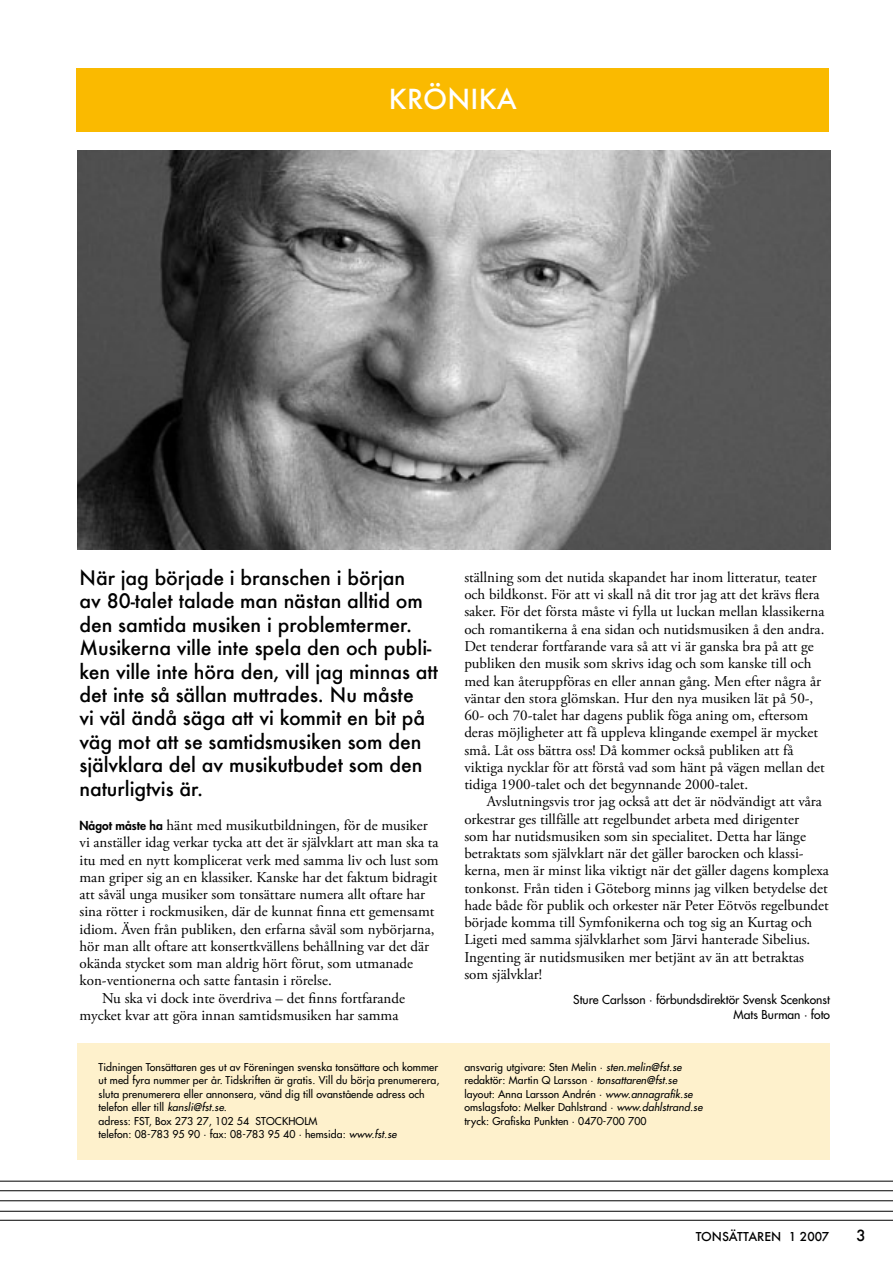
<style>
.page{position:relative;width:893px;height:1263px;background:#fff}
.page>*{position:absolute;margin:0;border:0;box-sizing:border-box;transform-origin:0 0}
.t1{font:500 27px "Futura";letter-spacing:.01em;color:#fff}
.t2{font:500 19.5px/23.4px "Futura";letter-spacing:-.005em;color:#000}
.t3{font:15px/17.2px "Adobe Garamond Pro";color:#000}
.t4{font:500 12px/15px "Futura Std";color:#000;text-align:right}
.t5{font:500 12px "Futura";color:#000}
.t6{font:500 10.5px/13.5px "Futura Std";letter-spacing:.01em;color:#000}
.s1{font-family:"Futura Std";font-weight:800;font-size:12px}
.s2{font-style:italic}
</style>
<div class="page">
<img style="left:77px;top:150px;width:754px;height:400px">
<div style="left:77px;top:68px;width:752px;height:64px;background:#faba00"></div>
<hr style="left:0;top:1220px;width:893px;height:1px;background:#000">
<hr style="left:0;top:1211px;width:893px;height:1px;background:#000">
<hr style="left:0;top:1200px;width:893px;height:1px;background:#000">
<hr style="left:0;top:1190px;width:893px;height:1px;background:#000">
<hr style="left:0;top:1181px;width:893px;height:1px;background:#000">
<div style="left:77px;top:1043px;width:753px;height:117px;background:#fef1cc"></div>
<h1 class="t1" style="left:389px;top:81px;width:130px">KRÖNIKA</h1>
<p class="t2" style="left:80px;top:566px;width:360px">När jag började i branschen i början<br>av 80-talet talade man nästan alltid om den samtida musiken i problemtermer.<br>Musikerna ville inte spela den och publi&shy;ken ville inte höra den, vill jag minnas att det inte så sällan muttrades. Nu måste<br>vi väl ändå säga att vi kommit en bit på väg mot att se samtidsmusiken som den självklara del av musikutbudet som den naturligtvis är.</p>
<p class="t3" style="left:80px;top:817px;width:350px"><span class="s1">Något måste ha</span> hänt med musikutbildningen, för de musiker</p>
<p class="t3" style="left:80px;top:834px;width:361px">vi anställer idag verkar tycka att det är självklart att man ska ta</p>
<p class="t3" style="left:80px;top:852px;width:361px">itu med en nytt komplicerat verk med samma liv och lust som</p>
<p class="t3" style="left:80px;top:869px;width:359px">man griper sig an en klassiker. Kanske har det faktum bidragit</p>
<p class="t3" style="left:80px;top:886px;width:347px">att såväl unga musiker som tonsättare numera allt oftare har</p>
<p class="t3" style="left:80px;top:903px;width:356px">sina rötter i rockmusiken, där de kunnat finna ett gemensamt</p>
<p class="t3" style="left:80px;top:921px;width:357px">idiom. Även från publiken, den erfarna såväl som nybörjarna,</p>
<p class="t3" style="left:80px;top:938px;width:351px">hör man allt oftare att konsertkvällens behållning var det där</p>
<p class="t3" style="left:80px;top:955px;width:335px">okända stycket som man aldrig hört förut, som utmanade</p>
<p class="t3" style="left:80px;top:972px;width:254px">kon-ventionerna och satte fantasin i rörelse.</p>
<p class="t3" style="left:102px;top:990px;width:305px">Nu ska vi dock inte överdriva – det finns fortfarande</p>
<p class="t3" style="left:80px;top:1007px;width:320px">mycket kvar att göra innan samtidsmusiken har samma</p>
<p class="t3" style="left:464px;top:569px;width:362px">ställning som det nutida skapandet har inom litteratur, teater och bildkonst. För att vi skall nå dit tror jag att det krävs flera saker. För det första måste vi fylla ut luckan mellan klassikerna och romantikerna å ena sidan och nutidsmusiken å den andra.<br>Det tenderar fortfarande vara så att vi är ganska bra på att ge publiken den musik som skrivs idag och som kanske till och med kan återuppföras en eller annan gång. Men efter några år väntar den stora glömskan. Hur den nya musiken lät på 50-, 60- och 70-talet har dagens publik föga aning om, eftersom deras möjligheter att få uppleva klingande exempel är mycket små. Låt oss bättra oss! Då kommer också publiken att få viktiga nycklar för att förstå vad som hänt på vägen mellan det tidiga 1900-talet och det begynnande 2000-talet.</p>
<p class="t3" style="left:464px;top:793px;width:366px;text-indent:22px">Avslutningsvis tror jag också att det är nödvändigt att våra orkestrar ges tillfälle att regelbundet arbeta med dirigenter<br>som har nutidsmusiken som sin specialitet. Detta har länge betraktats som självklart när det gäller barocken och klassi&shy;kerna, men är minst lika viktigt när det gäller dagens komplexa tonkonst. Från tiden i Göteborg minns jag vilken betydelse det hade både för publik och orkester när Peter Eötvös regelbundet började komma till Symfonikerna och tog sig an Kurtag och Ligeti med samma självklarhet som Järvi hanterade Sibelius.<br>Ingenting är nutidsmusiken mer betjänt av än att betraktas som självklar!</p>
<p class="t4" style="left:573px;top:992px;width:258px">Sture Carlsson · förbundsdirektör Svensk Scenkonst<br>Mats Burman · foto</p>
<p class="t6" style="left:99px;top:1060px;width:342px">Tidningen Tonsättaren ges ut av Föreningen svenska tonsättare och kommer ut med fyra nummer per år. Tidskriften är gratis. Vill du börja prenumerera, sluta prenumerera eller annonsera, vänd dig till ovanstående adress och telefon eller till <span class="s2">kansli@fst.se</span>.<br>adress: FST, Box 273 27, 102 54 STOCKHOLM<br>telefon: 08-783 95 90 · fax: 08-783 95 40 · hemsida: <span class="s2">www.fst.se</span></p>
<p class="t6" style="left:464px;top:1060px;width:240px">ansvarig utgivare: Sten Melin · <span class="s2">sten.melin@fst.se </span>redaktör: Martin Q Larsson · <span class="s2">tonsattaren@fst.se </span>layout: Anna Larsson Andrén · <span class="s2">www.annagrafik.se </span>omslagsfoto: Melker Dahlstrand · <span class="s2">www.dahlstrand.se </span>tryck: Grafiska Punkten · 0470-700 700</p>
<p class="t5" style="left:696px;top:1228px;width:135px">TONSÄTTAREN 1 2007</p>
</div>
